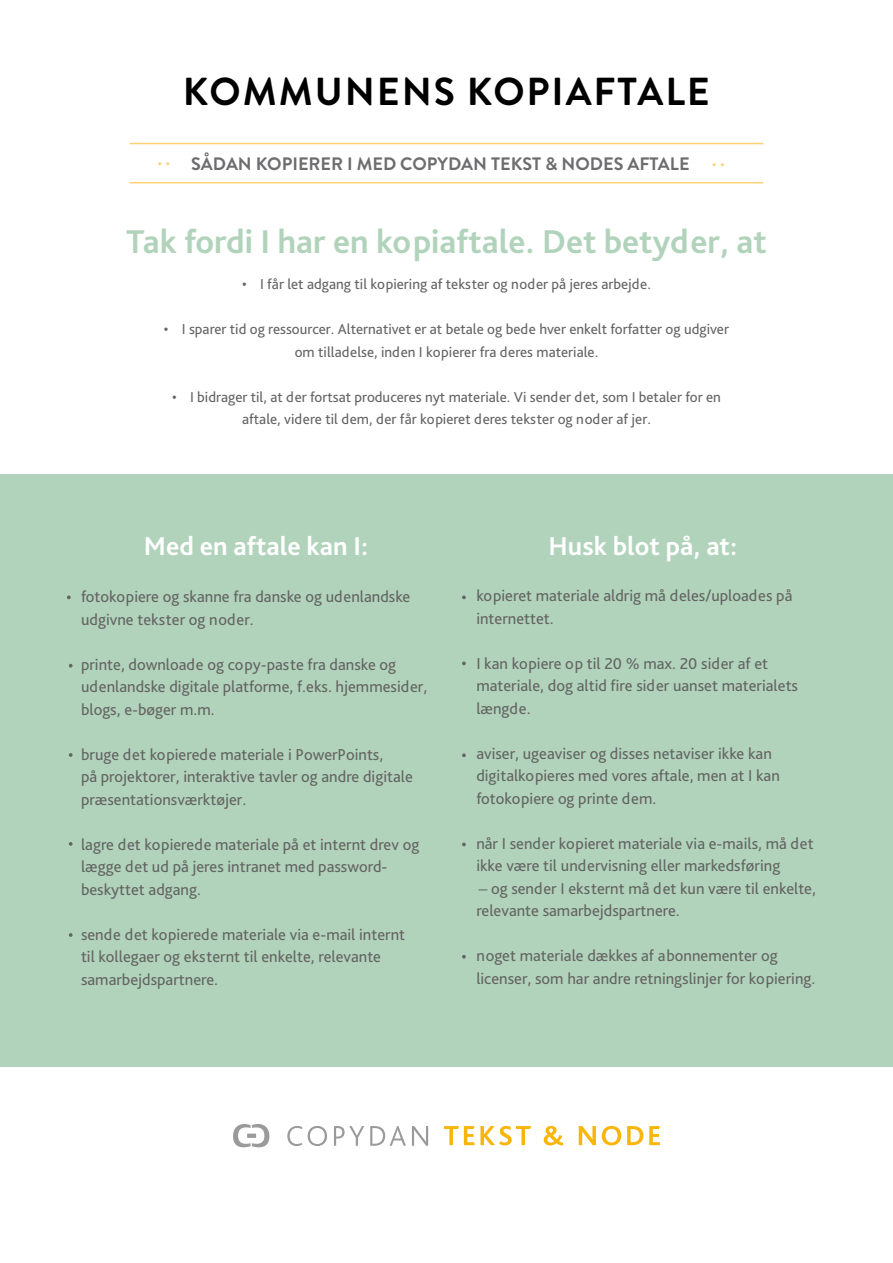
<style>
.page{position:relative;width:893px;height:1263px;background:#fff}
.page>*{position:absolute;margin:0;border:0;box-sizing:border-box;transform-origin:0 0}
.t1{font:700 39px "Brandon Grotesque";letter-spacing:.05em;color:#000}
.t2{font:700 34.5px "Bliss Pro";color:#b2d3bb}
.t3{font:700 27px "Bliss Pro";color:#fff}
.t4{font:700 18px "Brandon Grotesque";color:#6d6d70}
.t5{font:700 18px "Brandon Grotesque";color:#fcd173}
.t6{font:16.5px/22.5px "Bliss Pro";color:#636463}
.t7{font:15px/22.5px "Bliss Pro";color:#636463;text-align:center}
</style>
<div class="page">
<div style="left:0;top:474px;width:893px;height:593px;background:#b2d3bb"></div>
<svg style="left:287px;top:1126px;width:15px;height:20px"></svg>
<svg style="left:308px;top:1126px;width:19px;height:20px"></svg>
<svg style="left:334px;top:1126px;width:30px;height:20px"></svg>
<svg style="left:370px;top:1126px;width:36px;height:20px"></svg>
<svg style="left:412px;top:1126px;width:16px;height:20px"></svg>
<svg style="left:233px;top:1124px;width:36px;height:23px"></svg>
<div style="left:247px;top:1133px;width:9px;height:5px;background:#9b9a9a"></div>
<svg style="left:444px;top:1126px;width:30px;height:19px"></svg>
<svg style="left:480px;top:1126px;width:51px;height:19px"></svg>
<svg style="left:544px;top:1126px;width:19px;height:19px"></svg>
<svg style="left:579px;top:1126px;width:17px;height:19px"></svg>
<svg style="left:602px;top:1126px;width:19px;height:19px"></svg>
<svg style="left:627px;top:1126px;width:16px;height:19px"></svg>
<svg style="left:649px;top:1126px;width:11px;height:19px"></svg>
<svg style="left:67px;top:595px;width:4px;height:4px"></svg>
<svg style="left:462px;top:595px;width:4px;height:4px"></svg>
<svg style="left:462px;top:661px;width:4px;height:4px"></svg>
<svg style="left:462px;top:753px;width:4px;height:4px"></svg>
<svg style="left:462px;top:842px;width:4px;height:4px"></svg>
<svg style="left:462px;top:955px;width:4px;height:4px"></svg>
<svg style="left:69px;top:664px;width:4px;height:4px"></svg>
<svg style="left:69px;top:753px;width:4px;height:4px"></svg>
<svg style="left:69px;top:842px;width:4px;height:4px"></svg>
<svg style="left:69px;top:933px;width:4px;height:4px"></svg>
<hr style="left:130px;top:143px;width:633px;height:1px;background:#fcd173">
<hr style="left:130px;top:182px;width:633px;height:1px;background:#fcd173">
<h1 class="t1" style="left:183px;top:64px;width:529px">KOMMUNENS KOPIAFTALE</h1>
<p class="t4" style="left:158px;top:151px;width:533px"><sup>.</sup> <sup>.</sup> SÅDAN KOPIERER I MED COPYDAN TEKST &amp; NODES AFTALE</p>
<p class="t5" style="left:712px;top:147px;width:14px">. .</p>
<h2 class="t2" style="left:126px;top:220px;width:642px">Tak fordi I har en kopiaftale. Det betyder, at</h2>
<p class="t7" style="left:242px;top:273px;width:410px">• I får let adgang til kopiering af tekster og noder på jeres arbejde.</p>
<p class="t7" style="left:164px;top:318px;width:567px">• I sparer tid og ressourcer. Alternativet er at betale og bede hver enkelt forfatter og udgiver om tilladelse, inden I kopierer fra deres materiale.</p>
<p class="t7" style="left:172px;top:385px;width:550px">• I bidrager til, at der fortsat produceres nyt materiale. Vi sender det, som I betaler for en aftale, videre til dem, der får kopieret deres tekster og noder af jer.</p>
<h3 class="t3" style="left:144px;top:530px;width:226px">Med en aftale kan I:</h3>
<h3 class="t3" style="left:549px;top:530px;width:190px">Husk blot på, at:</h3>
<p class="t6" style="left:81px;top:585px;width:331px">fotokopiere og skanne fra danske og udenlandske udgivne tekster og noder.</p>
<p class="t6" style="left:81px;top:653px;width:348px">printe, downloade og copy-paste fra danske og udenlandske digitale platforme, f.eks. hjemmesider, blogs, e-bøger m.m.</p>
<p class="t6" style="left:81px;top:743px;width:333px">bruge det kopierede materiale i PowerPoints,<br>på projektorer, interaktive tavler og andre digitale præsentationsværktøjer.</p>
<p class="t6" style="left:81px;top:833px;width:340px">lagre det kopierede materiale på et internt drev og lægge det ud på jeres intranet med password&shy;beskyttet adgang.</p>
<p class="t6" style="left:81px;top:923px;width:326px">sende det kopierede materiale via e-mail internt til kollegaer og eksternt til enkelte, relevante samarbejdspartnere.</p>
<p class="t6" style="left:476px;top:584px;width:318px">kopieret materiale aldrig må deles/uploades på internettet.</p>
<p class="t6" style="left:476px;top:652px;width:323px">I kan kopiere op til 20 % max. 20 sider af et materiale, dog altid fire sider uanset materialets længde.</p>
<p class="t6" style="left:476px;top:742px;width:305px">aviser, ugeaviser og disses netaviser ikke kan digitalkopieres med vores aftale, men at I kan fotokopiere og printe dem.</p>
<p class="t6" style="left:476px;top:832px;width:339px">når I sender kopieret materiale via e-mails, må det ikke være til undervisning eller markedsføring</p>
<p class="t6" style="left:476px;top:877px;width:341px;text-indent:15px">og sender I eksternt må det kun være til enkelte, relevante samarbejdspartnere.</p>
<p class="t6" style="left:476px;top:944px;width:341px">noget materiale dækkes af abonnementer og licenser, som har andre retningslinjer for kopiering.</p>
</div>
